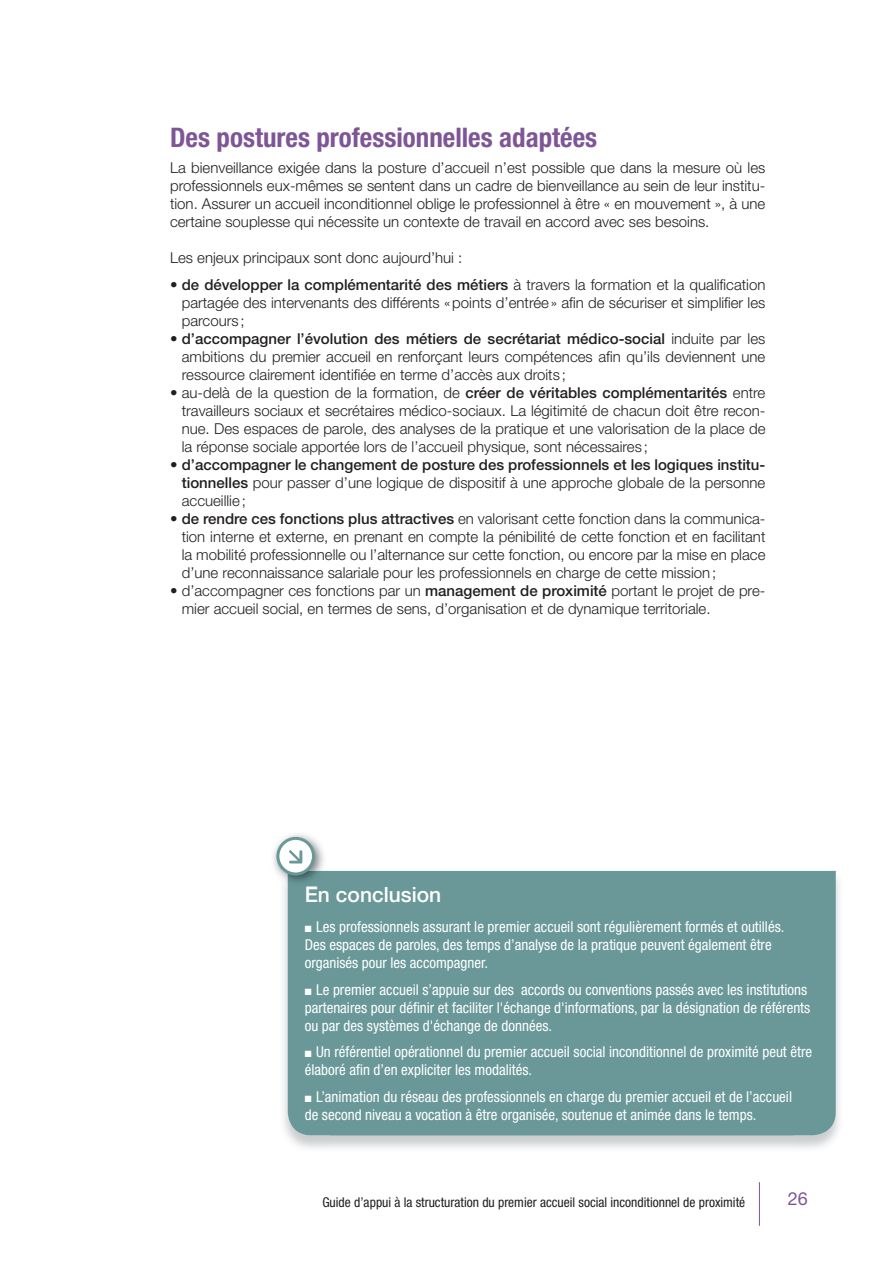
<style>
.page{position:relative;width:893px;height:1263px;background:#fff}
.page>*{position:absolute;margin:0;border:0;box-sizing:border-box;transform-origin:0 0}
.t1{font:700 condensed 27px "Helvetica Neue LT Std";color:#7e5697}
.t2{font:500 21px "Helvetica Neue LT Std";color:#fff}
.t3{font:18px "Helvetica Neue LT Std";color:#7e5697}
.t4{font:300 15px/18px "Helvetica Neue LT Std";color:#231f20;text-align:justify}
.t5{font:condensed 15px/18px "Helvetica Neue LT Std";color:#fff}
.t6{font:500 15px/18px "Helvetica Neue LT Std";color:#231f20;text-align:justify}
.t7{font:condensed 13.5px "Helvetica Neue LT Std";color:#231f20}
.s1{font-weight:500}
.s2{font-weight:300}
</style>
<div class="page">
<img style="left:283px;top:886px;width:47px;height:262px">
<div style="left:288px;top:871px;width:548px;height:264px;background:#6a9899"></div>
<img style="left:273px;top:834px;width:53px;height:40px">
<img style="left:279px;top:871px;width:47px;height:15px">
<svg style="left:306px;top:886px;width:20px;height:1px"></svg>
<svg style="left:278px;top:838px;width:35px;height:36px"></svg>
<div style="left:276px;top:837px;width:39px;height:38px;border:3px solid #6a9899;border-radius:50%"></div>
<svg style="left:289px;top:850px;width:13px;height:13px"></svg>
<hr style="left:759px;top:1182px;width:1px;height:44px;background:#7e5697">
<h1 class="t1" style="left:170px;top:121px;width:429px">Des postures professionnelles adaptées</h1>
<p class="t4" style="left:170px;top:159px;width:597px">La bienveillance exigée dans la posture d’accueil n’est possible que dans la mesure où les professionnels eux-mêmes se sentent dans un cadre de bienveillance au sein de leur institu&shy;tion. Assurer un accueil inconditionnel oblige le professionnel à être « en mouvement », à une certaine souplesse qui nécessite un contexte de travail en accord avec ses besoins.</p>
<p class="t4" style="left:170px;top:249px;width:294px">Les enjeux principaux sont donc aujourd’hui :</p>
<p class="t4" style="left:182px;top:275px;width:585px;text-indent:-12px">• <span class="s1">de développer la complémentarité des métiers</span> à travers la formation et la qualification partagée des intervenants des différents « points d’entrée » afin de sécuriser et simplifier les parcours ;</p>
<p class="t4" style="left:182px;top:329px;width:585px;text-indent:-12px">• <span class="s1">d’accompagner l’évolution des métiers de secrétariat médico-social</span> induite par les ambitions du premier accueil en renforçant leurs compétences afin qu’ils deviennent une ressource clairement identifiée en terme d’accès aux droits ;</p>
<p class="t4" style="left:182px;top:383px;width:585px;text-indent:-12px">• au-delà de la question de la formation, de <span class="s1">créer de véritables complémentarités</span> entre travailleurs sociaux et secrétaires médico-sociaux. La légitimité de chacun doit être recon&shy;nue. Des espaces de parole, des analyses de la pratique et une valorisation de la place de la réponse sociale apportée lors de l’accueil physique, sont nécessaires ;</p>
<p class="t6" style="left:182px;top:455px;width:585px;text-indent:-12px"><span class="s2">•</span> d’accompagner le changement de posture des professionnels et les logiques institu&shy;tionnelles <span class="s2">pour passer d’une logique de dispositif à une approche globale de la personne accueillie ;</span></p>
<p class="t4" style="left:182px;top:509px;width:585px;text-indent:-12px">• <span class="s1">de rendre ces fonctions plus attractives</span> en valorisant cette fonction dans la communica&shy;tion interne et externe, en prenant en compte la pénibilité de cette fonction et en facilitant la mobilité professionnelle ou l’alternance sur cette fonction, ou encore par la mise en place d’une reconnaissance salariale pour les professionnels en charge de cette mission ;</p>
<p class="t4" style="left:182px;top:581px;width:585px;text-indent:-12px">• d’accompagner ces fonctions par un <span class="s1">management de proximité</span> portant le projet de pre&shy;mier accueil social, en termes de sens, d’organisation et de dynamique territoriale.</p>
<h2 class="t2" style="left:305px;top:881px;width:138px">En conclusion</h2>
<p class="t5" style="left:305px;top:918px;width:481px">■ Les professionnels assurant le premier accueil sont régulièrement formés et outillés.<br>Des espaces de paroles, des temps d’analyse de la pratique peuvent également être organisés pour les accompagner.</p>
<p class="t5" style="left:305px;top:980px;width:507px">■ Le premier accueil s’appuie sur des accords ou conventions passés avec les institutions partenaires pour définir et faciliter l'échange d'informations, par la désignation de référents ou par des systèmes d'échange de données.</p>
<p class="t5" style="left:305px;top:1043px;width:509px">■ Un référentiel opérationnel du premier accueil social inconditionnel de proximité peut être élaboré afin d’en expliciter les modalités.</p>
<p class="t5" style="left:305px;top:1087px;width:489px">■ L’animation du réseau des professionnels en charge du premier accueil et de l’accueil de second niveau a vocation à être organisée, soutenue et animée dans le temps.</p>
<p class="t7" style="left:322px;top:1194px;width:424px">Guide d’appui à la structuration du premier accueil social inconditionnel de proximité</p>
<p class="t3" style="left:788px;top:1187px;width:22px">26</p>
</div>
